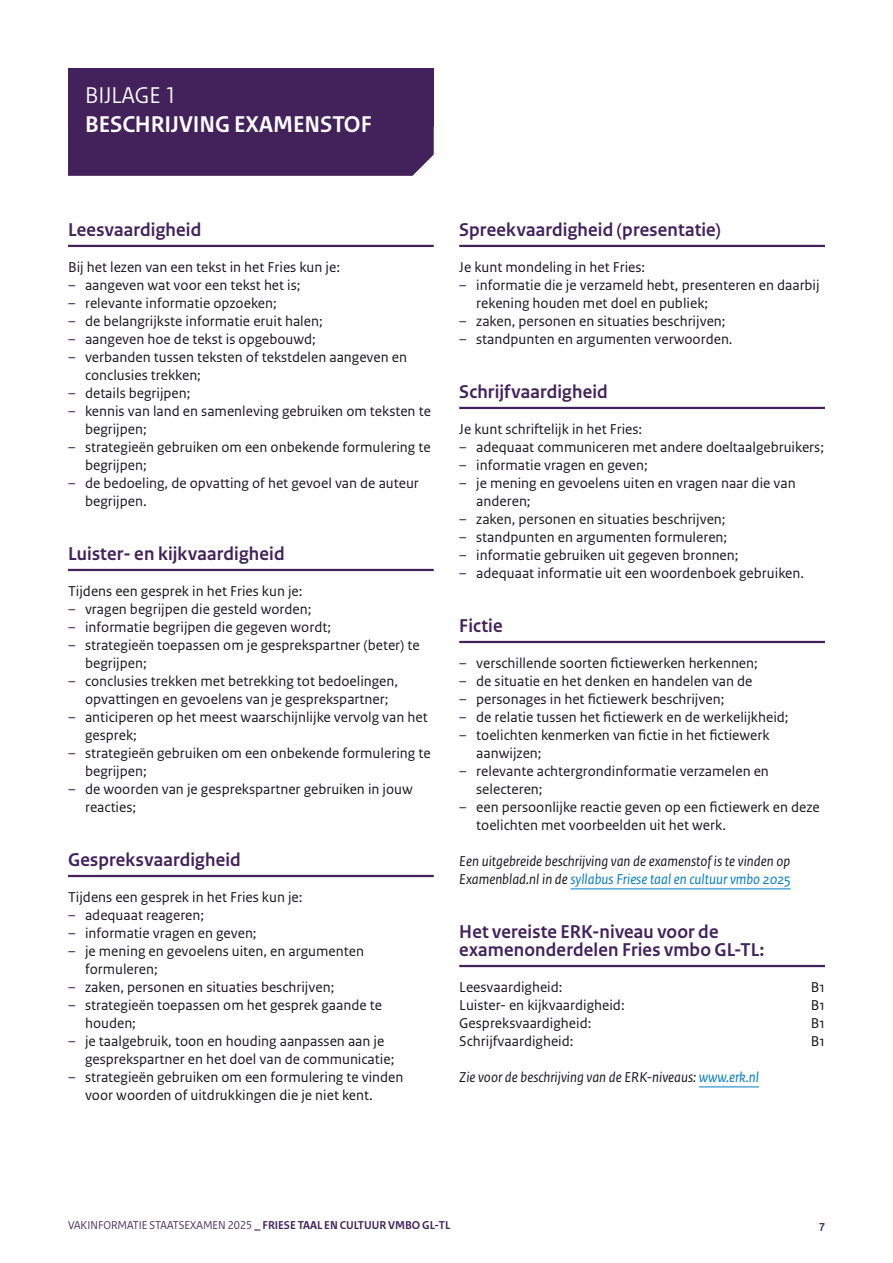
<style>
.page{position:relative;width:893px;height:1263px;background:#fff}
.page>*{position:absolute;margin:0;border:0;box-sizing:border-box;transform-origin:0 0}
.H3_bijlagekop-1b{font:700 24px "Rijksoverheid Sans Heading";color:#fff}
.H2_bijlagekop-1a{font:24px "Rijksoverheid Sans Heading";color:#fff}
.H3_subkop_met_lijn{font:700 19.5px/18px "Rijksoverheid Sans Heading";letter-spacing:.01em;color:#43225b}
.P_bodytekst{font:15px/18px "Rijksoverheid Sans Text";color:#1a171c}
.P_bodytekst-2{font:italic 15px/18px "Rijksoverheid Sans Text";color:#1a171c}
.t1{font:12px "Rijksoverheid Sans Heading";color:#43225b}
.t2{font:700 12px "Rijksoverheid Sans Heading";color:#43225b}
.s1{color:#43225b}
.s2{color:#007bc7}
.s3{font-weight:700}
</style>
<div class="page">
<div style="left:68px;top:68px;width:366px;height:58px;background:#43225b"></div>
<div style="left:68px;top:126px;width:366px;height:50px;background:#43225b"></div>
<hr style="left:68px;top:245px;width:366px;height:2px;background:#43225b">
<hr style="left:68px;top:569px;width:366px;height:2px;background:#43225b">
<hr style="left:68px;top:875px;width:366px;height:2px;background:#43225b">
<hr style="left:459px;top:245px;width:366px;height:2px;background:#43225b">
<hr style="left:459px;top:407px;width:366px;height:2px;background:#43225b">
<hr style="left:459px;top:641px;width:366px;height:2px;background:#43225b">
<hr style="left:570px;top:888px;width:221px;height:1px;background:#007bc7">
<hr style="left:459px;top:965px;width:366px;height:2px;background:#43225b">
<hr style="left:699px;top:1086px;width:60px;height:1px;background:#007bc7">
<h2 class="H2_bijlagekop-1a" style="left:85px;top:81px;width:93px">BIJLAGE 1</h2>
<h3 class="H3_bijlagekop-1b" style="left:85px;top:110px;width:288px">BESCHRIJVING EXAMENSTOF</h3>
<h3 class="H3_subkop_met_lijn" style="left:68px;top:221px;width:135px">Leesvaardigheid</h3>
<p class="P_bodytekst" style="left:68px;top:259px;width:273px">Bij het lezen van een tekst in het Fries kun je:</p>
<p class="P_bodytekst" style="left:68px;top:277px;width:234px"><span class="s1">–</span> aangeven wat voor een tekst het is;</p>
<p class="P_bodytekst" style="left:68px;top:295px;width:210px"><span class="s1">–</span> relevante informatie opzoeken;</p>
<p class="P_bodytekst" style="left:68px;top:313px;width:256px"><span class="s1">–</span> de belangrijkste informatie eruit halen;</p>
<p class="P_bodytekst" style="left:68px;top:331px;width:249px"><span class="s1">–</span> aangeven hoe de tekst is opgebouwd;</p>
<p class="P_bodytekst" style="left:85px;top:349px;width:324px;text-indent:-17px"><span class="s1">–</span> verbanden tussen teksten of tekstdelen aangeven en conclusies trekken;</p>
<p class="P_bodytekst" style="left:68px;top:385px;width:124px"><span class="s1">–</span> details begrijpen;</p>
<p class="P_bodytekst" style="left:85px;top:403px;width:347px;text-indent:-17px"><span class="s1">–</span> kennis van land en samenleving gebruiken om teksten te begrijpen;</p>
<p class="P_bodytekst" style="left:85px;top:439px;width:347px;text-indent:-17px"><span class="s1">–</span> strategieën gebruiken om een onbekende formulering te begrijpen;</p>
<p class="P_bodytekst" style="left:85px;top:475px;width:335px;text-indent:-17px"><span class="s1">–</span> de bedoeling, de opvatting of het gevoel van de auteur begrijpen.</p>
<h3 class="H3_subkop_met_lijn" style="left:68px;top:545px;width:218px">Luister- en kijkvaardigheid</h3>
<p class="P_bodytekst" style="left:68px;top:583px;width:236px">Tijdens een gesprek in het Fries kun je:</p>
<p class="P_bodytekst" style="left:68px;top:601px;width:245px"><span class="s1">–</span> vragen begrijpen die gesteld worden;</p>
<p class="P_bodytekst" style="left:68px;top:619px;width:265px"><span class="s1">–</span> informatie begrijpen die gegeven wordt;</p>
<p class="P_bodytekst" style="left:85px;top:637px;width:336px;text-indent:-17px"><span class="s1">–</span> strategieën toepassen om je gesprekspartner (beter) te begrijpen;</p>
<p class="P_bodytekst" style="left:68px;top:673px;width:332px;text-align:center"><span class="s1">–</span> conclusies trekken met betrekking tot bedoelingen, opvattingen en gevoelens van je gesprekspartner;</p>
<p class="P_bodytekst" style="left:85px;top:709px;width:344px;text-indent:-17px"><span class="s1">–</span> anticiperen op het meest waarschijnlijke vervolg van het gesprek;</p>
<p class="P_bodytekst" style="left:85px;top:745px;width:347px;text-indent:-17px"><span class="s1">–</span> strategieën gebruiken om een onbekende formulering te begrijpen;</p>
<p class="P_bodytekst" style="left:85px;top:781px;width:329px;text-indent:-17px"><span class="s1">–</span> de woorden van je gesprekspartner gebruiken in jouw reacties;</p>
<h3 class="H3_subkop_met_lijn" style="left:68px;top:851px;width:174px">Gespreksvaardigheid</h3>
<p class="P_bodytekst" style="left:68px;top:889px;width:236px">Tijdens een gesprek in het Fries kun je:</p>
<p class="P_bodytekst" style="left:68px;top:907px;width:138px"><span class="s1">–</span> adequaat reageren;</p>
<p class="P_bodytekst" style="left:68px;top:925px;width:190px"><span class="s1">–</span> informatie vragen en geven;</p>
<p class="P_bodytekst" style="left:85px;top:943px;width:280px;text-indent:-17px"><span class="s1">–</span> je mening en gevoelens uiten, en argumenten formuleren;</p>
<p class="P_bodytekst" style="left:68px;top:979px;width:268px"><span class="s1">–</span> zaken, personen en situaties beschrijven;</p>
<p class="P_bodytekst" style="left:85px;top:997px;width:298px;text-indent:-17px"><span class="s1">–</span> strategieën toepassen om het gesprek gaande te houden;</p>
<p class="P_bodytekst" style="left:85px;top:1033px;width:311px;text-indent:-17px"><span class="s1">–</span> je taalgebruik, toon en houding aanpassen aan je gesprekspartner en het doel van de communicatie;</p>
<p class="P_bodytekst" style="left:85px;top:1069px;width:320px;text-indent:-17px"><span class="s1">–</span> strategieën gebruiken om een formulering te vinden voor woorden of uitdrukkingen die je niet kent.</p>
<h3 class="H3_subkop_met_lijn" style="left:459px;top:221px;width:263px">Spreekvaardigheid (presentatie)</h3>
<p class="P_bodytekst" style="left:459px;top:259px;width:187px">Je kunt mondeling in het Fries:</p>
<p class="P_bodytekst" style="left:476px;top:277px;width:345px;text-indent:-17px"><span class="s1">–</span> informatie die je verzameld hebt, presenteren en daarbij rekening houden met doel en publiek;</p>
<p class="P_bodytekst" style="left:459px;top:313px;width:268px"><span class="s1">–</span> zaken, personen en situaties beschrijven;</p>
<p class="P_bodytekst" style="left:459px;top:331px;width:275px"><span class="s1">–</span> standpunten en argumenten verwoorden.</p>
<h3 class="H3_subkop_met_lijn" style="left:459px;top:383px;width:150px">Schrijfvaardigheid</h3>
<p class="P_bodytekst" style="left:459px;top:421px;width:185px">Je kunt schriftelijk in het Fries:</p>
<p class="P_bodytekst" style="left:459px;top:439px;width:366px"><span class="s1">–</span> adequaat communiceren met andere doeltaalgebruikers;</p>
<p class="P_bodytekst" style="left:459px;top:457px;width:190px"><span class="s1">–</span> informatie vragen en geven;</p>
<p class="P_bodytekst" style="left:476px;top:475px;width:321px;text-indent:-17px"><span class="s1">–</span> je mening en gevoelens uiten en vragen naar die van anderen;</p>
<p class="P_bodytekst" style="left:459px;top:511px;width:268px"><span class="s1">–</span> zaken, personen en situaties beschrijven;</p>
<p class="P_bodytekst" style="left:459px;top:529px;width:270px"><span class="s1">–</span> standpunten en argumenten formuleren;</p>
<p class="P_bodytekst" style="left:459px;top:547px;width:281px"><span class="s1">–</span> informatie gebruiken uit gegeven bronnen;</p>
<p class="P_bodytekst" style="left:459px;top:565px;width:346px"><span class="s1">–</span> adequaat informatie uit een woordenboek gebruiken.</p>
<h3 class="H3_subkop_met_lijn" style="left:459px;top:617px;width:45px">Fictie</h3>
<p class="P_bodytekst" style="left:459px;top:655px;width:300px"><span class="s1">–</span> verschillende soorten fictiewerken herkennen;</p>
<p class="P_bodytekst" style="left:459px;top:673px;width:295px"><span class="s1">–</span> de situatie en het denken en handelen van de</p>
<p class="P_bodytekst" style="left:459px;top:691px;width:267px"><span class="s1">–</span> personages in het fictiewerk beschrijven;</p>
<p class="P_bodytekst" style="left:459px;top:709px;width:331px"><span class="s1">–</span> de relatie tussen het fictiewerk en de werkelijkheid;</p>
<p class="P_bodytekst" style="left:476px;top:727px;width:295px;text-indent:-17px"><span class="s1">–</span> toelichten kenmerken van fictie in het fictiewerk aanwijzen;</p>
<p class="P_bodytekst" style="left:476px;top:763px;width:294px;text-indent:-17px"><span class="s1">–</span> relevante achtergrondinformatie verzamelen en selecteren;</p>
<p class="P_bodytekst" style="left:476px;top:799px;width:345px;text-indent:-17px"><span class="s1">–</span> een persoonlijke reactie geven op een fictiewerk en deze toelichten met voorbeelden uit het werk.</p>
<p class="P_bodytekst-2" style="left:459px;top:853px;width:333px">Een uitgebreide beschrijving van de examenstof is te vinden op<br>Examenblad.nl in de <span class="s2">syllabus Friese taal en cultuur vmbo 2025</span></p>
<h3 class="H3_subkop_met_lijn" style="left:459px;top:923px;width:306px">Het vereiste ERK-niveau voor de examenonderdelen Fries vmbo GL-TL:</h3>
<p class="P_bodytekst" style="left:459px;top:979px;width:105px">Leesvaardigheid:</p>
<p class="P_bodytekst" style="left:811px;top:979px;width:16px">B1</p>
<p class="P_bodytekst" style="left:459px;top:997px;width:167px">Luister- en kijkvaardigheid:</p>
<p class="P_bodytekst" style="left:811px;top:997px;width:16px">B1</p>
<p class="P_bodytekst" style="left:459px;top:1015px;width:134px">Gespreksvaardigheid:</p>
<p class="P_bodytekst" style="left:811px;top:1015px;width:16px">B1</p>
<p class="P_bodytekst" style="left:459px;top:1033px;width:116px">Schrijfvaardigheid:</p>
<p class="P_bodytekst" style="left:811px;top:1033px;width:16px">B1</p>
<p class="P_bodytekst-2" style="left:459px;top:1069px;width:301px">Zie voor de beschrijving van de ERK-niveaus: <span class="s2">www.erk.nl</span></p>
<p class="t1" style="left:68px;top:1218px;width:384px">VAKINFORMATIE STAATSEXAMEN 2025 <span class="s3">_ FRIESE TAAL EN CULTUUR VMBO GL-TL</span></p>
<p class="t2" style="left:819px;top:1219px;width:7px">7</p>
</div>
